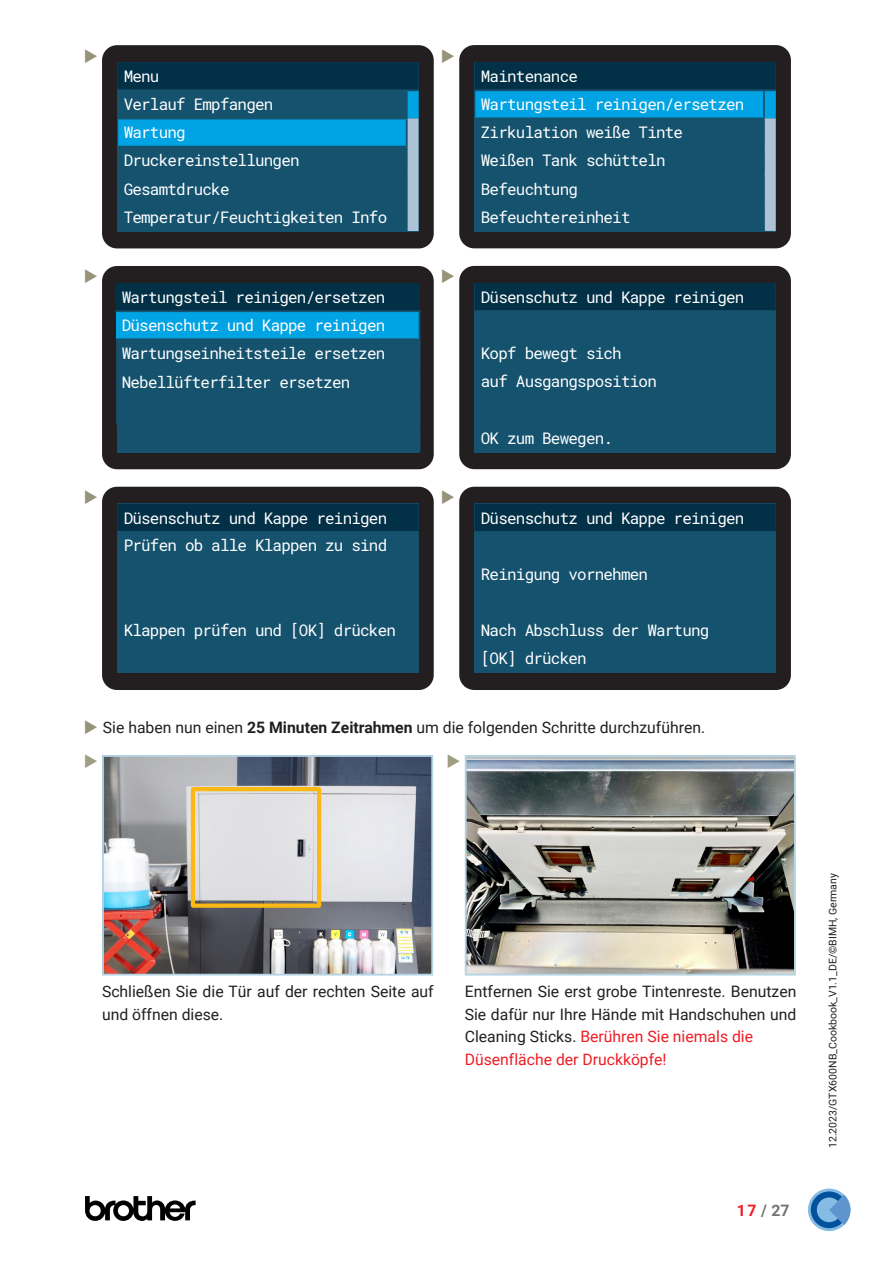
<style>
.page{position:relative;width:893px;height:1263px;background:#fff}
.page>*{position:absolute;margin:0;border:0;box-sizing:border-box;transform-origin:0 0}
.t1{font:15.9px "Roboto Mono";letter-spacing:-.05em;color:#fff}
.Bodytext_TIP{font:15.75px/22.5px "Roboto";color:#231f20}
.Bodytext_TIP-2{font:15.75px "Roboto";color:#ee1d23}
.t2{font:700 15.75px "Roboto";color:#717576}
.t3{font:10.5px "Roboto";color:#231f20}
.s1{color:#96937a}
.s2{font-weight:700}
.s3{color:#ee1d23}
</style>
<div class="page">
<svg style="left:85px;top:1196px;width:111px;height:25px"></svg>
<svg style="left:808px;top:1188px;width:42px;height:43px"></svg>
<div style="left:102px;top:45px;width:332px;height:203px;background:#231f20;border-radius:15px"></div>
<hr style="left:117px;top:62px;width:2px;height:27px;background:#023046">
<hr style="left:117px;top:89px;width:290px;height:2px;background:#15526e">
<svg style="left:118px;top:62px;width:300px;height:169px;background:#125b7c"></svg>
<hr style="left:118px;top:118px;width:290px;height:1px;background:#15526e">
<hr style="left:406px;top:119px;width:2px;height:27px;background:#15526e">
<hr style="left:118px;top:146px;width:290px;height:2px;background:#15526e">
<hr style="left:118px;top:174px;width:290px;height:2px;background:#15526e">
<hr style="left:406px;top:148px;width:2px;height:26px;background:#15526e">
<hr style="left:406px;top:176px;width:2px;height:26px;background:#15526e">
<hr style="left:118px;top:202px;width:290px;height:2px;background:#15526e">
<hr style="left:406px;top:204px;width:2px;height:27px;background:#15526e">
<div style="left:459px;top:45px;width:332px;height:203px;background:#231f20;border-radius:15px"></div>
<hr style="left:474px;top:62px;width:2px;height:27px;background:#023046">
<hr style="left:474px;top:89px;width:290px;height:2px;background:#15526e">
<svg style="left:475px;top:62px;width:301px;height:169px;background:#125b7c"></svg>
<hr style="left:475px;top:117px;width:290px;height:2px;background:#15526e">
<hr style="left:763px;top:119px;width:2px;height:27px;background:#15526e">
<hr style="left:475px;top:146px;width:290px;height:1px;background:#15526e">
<hr style="left:475px;top:174px;width:290px;height:2px;background:#15526e">
<hr style="left:763px;top:147px;width:2px;height:27px;background:#15526e">
<hr style="left:763px;top:176px;width:2px;height:26px;background:#15526e">
<hr style="left:475px;top:202px;width:290px;height:2px;background:#15526e">
<hr style="left:763px;top:204px;width:2px;height:27px;background:#15526e">
<div style="left:102px;top:266px;width:332px;height:203px;background:#231f20;border-radius:15px"></div>
<div style="left:116px;top:283px;width:304px;height:28px;background:#023046"></div>
<hr style="left:115px;top:283px;width:2px;height:27px;background:#023046">
<hr style="left:115px;top:310px;width:305px;height:2px;background:#15526e">
<svg style="left:116px;top:312px;width:304px;height:140px;background:#116183"></svg>
<div style="left:459px;top:266px;width:332px;height:203px;background:#231f20;border-radius:15px"></div>
<hr style="left:474px;top:283px;width:2px;height:27px;background:#023046">
<hr style="left:474px;top:310px;width:290px;height:2px;background:#15526e">
<svg style="left:475px;top:283px;width:301px;height:169px;background:#114c67"></svg>
<hr style="left:475px;top:338px;width:290px;height:2px;background:#15526e">
<hr style="left:475px;top:367px;width:290px;height:1px;background:#15526e">
<hr style="left:475px;top:395px;width:290px;height:2px;background:#15526e">
<hr style="left:763px;top:340px;width:2px;height:27px;background:#15526e">
<hr style="left:763px;top:368px;width:2px;height:27px;background:#15526e">
<hr style="left:763px;top:397px;width:2px;height:26px;background:#15526e">
<hr style="left:475px;top:423px;width:290px;height:2px;background:#15526e">
<hr style="left:763px;top:425px;width:2px;height:27px;background:#15526e">
<div style="left:102px;top:487px;width:332px;height:203px;background:#231f20;border-radius:15px"></div>
<hr style="left:117px;top:504px;width:2px;height:27px;background:#023046">
<hr style="left:117px;top:531px;width:290px;height:2px;background:#15526e">
<svg style="left:118px;top:504px;width:300px;height:168px;background:#114c67"></svg>
<hr style="left:118px;top:558px;width:290px;height:2px;background:#15526e">
<hr style="left:118px;top:587px;width:290px;height:1px;background:#15526e">
<hr style="left:118px;top:615px;width:290px;height:1px;background:#15526e">
<hr style="left:406px;top:560px;width:2px;height:27px;background:#15526e">
<hr style="left:406px;top:588px;width:2px;height:27px;background:#15526e">
<hr style="left:406px;top:616px;width:2px;height:27px;background:#15526e">
<hr style="left:118px;top:643px;width:290px;height:2px;background:#15526e">
<hr style="left:406px;top:645px;width:2px;height:27px;background:#15526e">
<div style="left:459px;top:487px;width:332px;height:203px;background:#231f20;border-radius:15px"></div>
<hr style="left:474px;top:504px;width:2px;height:27px;background:#023046">
<hr style="left:474px;top:531px;width:290px;height:2px;background:#15526e">
<svg style="left:475px;top:504px;width:301px;height:168px;background:#114c67"></svg>
<hr style="left:475px;top:559px;width:290px;height:2px;background:#15526e">
<hr style="left:475px;top:587px;width:290px;height:2px;background:#15526e">
<hr style="left:475px;top:615px;width:290px;height:2px;background:#15526e">
<hr style="left:763px;top:561px;width:2px;height:26px;background:#15526e">
<hr style="left:763px;top:589px;width:2px;height:26px;background:#15526e">
<hr style="left:763px;top:617px;width:2px;height:26px;background:#15526e">
<hr style="left:475px;top:643px;width:290px;height:2px;background:#15526e">
<hr style="left:763px;top:645px;width:2px;height:27px;background:#15526e">
<img style="left:105px;top:758px;width:325px;height:214px">
<div style="left:102px;top:755px;width:331px;height:220px;border:2px solid #b4d4e4"></div>
<img style="left:468px;top:758px;width:325px;height:214px">
<div style="left:465px;top:755px;width:331px;height:220px;border:2px solid #b4d4e4"></div>
<div style="left:191px;top:787px;width:130px;height:121px;border:4px solid #fcb814"></div>
<p class="t1" style="left:124px;top:65px;width:37px">Menu</p>
<p class="t1" style="left:124px;top:93px;width:151px">Verlauf Empfangen</p>
<p class="t1" style="left:124px;top:122px;width:64px">Wartung</p>
<p class="t1" style="left:124px;top:150px;width:177px">Druckereinstellungen</p>
<p class="t1" style="left:124px;top:178px;width:107px">Gesamtdrucke</p>
<p class="t1" style="left:124px;top:206px;width:265px">Temperatur/Feuchtigkeiten Info</p>
<p class="t1" style="left:122px;top:286px;width:265px">Wartungsteil reinigen/ersetzen</p>
<p class="t1" style="left:122px;top:314px;width:265px">Düsenschutz und Kappe reinigen</p>
<p class="t1" style="left:122px;top:342px;width:265px">Wartungseinheitsteile ersetzen</p>
<p class="t1" style="left:122px;top:371px;width:230px">Nebellüfterfilter ersetzen</p>
<p class="t1" style="left:124px;top:507px;width:265px">Düsenschutz und Kappe reinigen</p>
<p class="t1" style="left:124px;top:535px;width:265px">Prüfen ob alle Klappen zu sind</p>
<p class="t1" style="left:124px;top:619px;width:274px">Klappen prüfen und [OK] drücken</p>
<p class="t1" style="left:481px;top:65px;width:99px">Maintenance</p>
<p class="t1" style="left:481px;top:93px;width:265px">Wartungsteil reinigen/ersetzen</p>
<p class="t1" style="left:481px;top:121px;width:204px">Zirkulation weiße Tinte</p>
<p class="t1" style="left:481px;top:150px;width:186px">Weißen Tank schütteln</p>
<p class="t1" style="left:481px;top:178px;width:99px">Befeuchtung</p>
<p class="t1" style="left:481px;top:206px;width:151px">Befeuchtereinheit</p>
<p class="t1" style="left:481px;top:286px;width:265px">Düsenschutz und Kappe reinigen</p>
<p class="t1" style="left:481px;top:342px;width:142px">Kopf bewegt sich</p>
<p class="t1" style="left:481px;top:371px;width:177px">auf Ausgangsposition</p>
<p class="t1" style="left:481px;top:427px;width:134px">OK zum Bewegen.</p>
<p class="t1" style="left:481px;top:507px;width:265px">Düsenschutz und Kappe reinigen</p>
<p class="t1" style="left:481px;top:563px;width:169px">Reinigung vornehmen</p>
<p class="t1" style="left:481px;top:619px;width:230px">Nach Abschluss der Wartung</p>
<p class="t1" style="left:481px;top:647px;width:107px">[OK] drücken</p>
<p class="Bodytext_TIP" style="left:84px;top:716px;width:623px"><span class="s1">◆</span> Sie haben nun einen <span class="s2">25 Minuten Zeitrahmen</span> um die folgenden Schritte durchzuführen.</p>
<p class="Bodytext_TIP" style="left:102px;top:980px;width:333px">Schließen Sie die Tür auf der rechten Seite auf und öffnen diese.</p>
<p class="Bodytext_TIP" style="left:465px;top:980px;width:333px;text-align:justify">Entfernen Sie erst grobe Tintenreste. Benutzen Sie dafür nur Ihre Hände mit Handschuhen und Cleaning Sticks. <span class="s3">Berühren Sie niemals die</span></p>
<p class="Bodytext_TIP-2" style="left:465px;top:1048px;width:203px">Düsenfläche der Druckköpfe!</p>
<p class="t2" style="left:737px;top:1199px;width:54px"><span class="s3">17</span> / 27</p>
<p class="t3" style="left:825px;top:1148px;width:277px;rotate:-90deg">12.2023/GTX600NB_Cookbook_V1.1_DE/©BIMH, Germany</p>
</div>
